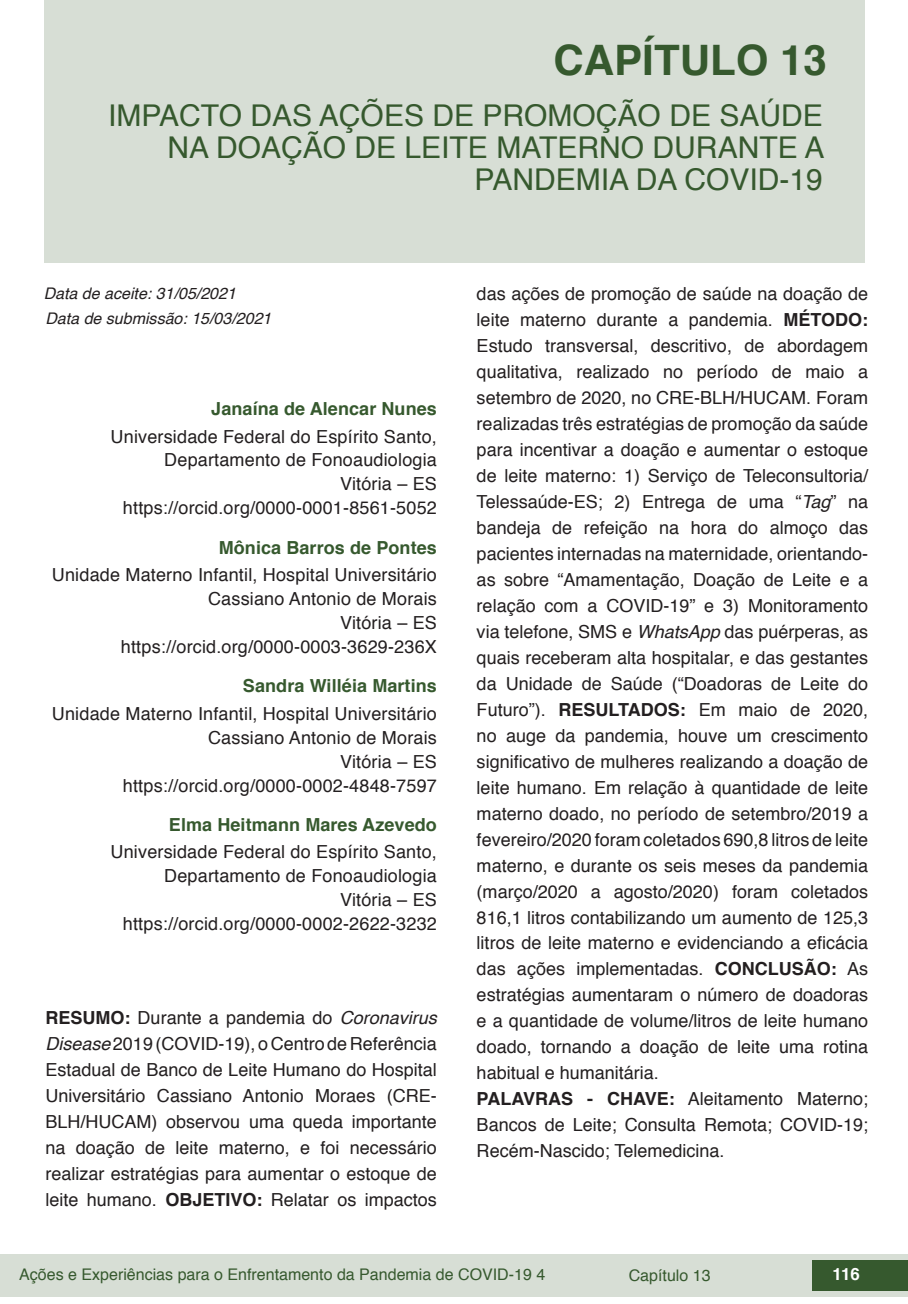
<style>
.page{position:relative;width:908px;height:1304px;background:#fff}
.page>*{position:absolute;margin:0;border:0;box-sizing:border-box;transform-origin:0 0}
.t1{font:700 42px "Helvetica";color:#36592e}
.t2{font:30px/32px "Helvetica";color:#36592e;text-align:right}
.t3{font:18px/26px "Helvetica";color:#231f20;text-align:right}
.t4{font:700 18px "Helvetica";letter-spacing:.005em;color:#36592e}
.t5{font:700 16.8px "Helvetica";color:#fff}
.t6{font:16px "Helvetica";color:#36592e}
.t7{font:italic 16px "Helvetica";color:#231f20}
.s1{font-weight:700}
.s2{font-style:italic}
</style>
<div class="page">
<div style="left:0;top:1254px;width:906px;height:43px;background:#d7ded5"></div>
<div style="left:812px;top:1261px;width:95px;height:30px;background:#36592e"></div>
<div style="left:44px;top:0;width:819px;height:263px;background:#d7ded5"></div>
<h1 class="t1" style="left:553px;top:26px;width:275px">CAPÍTULO 13</h1>
<h2 class="t2" style="left:108px;top:101px;width:717px">IMPACTO DAS AÇÕES DE PROMOÇÃO DE SAÚDE<br>NA DOAÇÃO DE LEITE MATERNO DURANTE A<br>PANDEMIA DA COVID-19</h2>
<p class="t7" style="left:44px;top:280px;width:194px">Data de aceite: 31/05/2021</p>
<p class="t7" style="left:45px;top:306px;width:227px">Data de submissão: 15/03/2021</p>
<p class="t4" style="left:211px;top:394px;width:227px">Janaína de Alencar Nunes</p>
<p class="t3" style="left:111px;top:425px;width:328px;line-height:24px">Universidade Federal do Espírito Santo,<br>Departamento de Fonoaudiologia<br>Vitória – ES https://orcid.org/0000-0001-8561-5052</p>
<p class="t4" style="left:218px;top:533px;width:220px">Mônica Barros de Pontes</p>
<p class="t3" style="left:52px;top:563px;width:386px;line-height:24px">Unidade Materno Infantil, Hospital Universitário Cassiano Antonio de Morais<br>Vitória – ES https://orcid.org/0000-0003-3629-236X</p>
<p class="t4" style="left:243px;top:672px;width:195px">Sandra Willéia Martins</p>
<p class="t3" style="left:52px;top:702px;width:386px;line-height:24px">Unidade Materno Infantil, Hospital Universitário Cassiano Antonio de Morais<br>Vitória – ES https://orcid.org/0000-0002-4848-7597</p>
<p class="t4" style="left:169px;top:810px;width:269px">Elma Heitmann Mares Azevedo</p>
<p class="t3" style="left:110px;top:841px;width:328px;line-height:24px">Universidade Federal do Espírito Santo,<br>Departamento de Fonoaudiologia<br>Vitória – ES https://orcid.org/0000-0002-2622-3232</p>
<p class="t3" style="left:45px;top:1006px;width:393px;text-align:justify"><span class="s1">RESUMO:</span> Durante a pandemia do <span class="s2">Coronavirus Disease</span> 2019 (COVID-19), o Centro de Referência Estadual de Banco de Leite Humano do Hospital Universitário Cassiano Antonio Moraes (CRE-BLH/HUCAM) observou uma queda importante na doação de leite materno, e foi necessário realizar estratégias para aumentar o estoque de leite humano. <span class="s1">OBJETIVO:</span> Relatar os impactos</p>
<p class="t3" style="left:476px;top:281px;width:393px;text-align:left">das ações de promoção de saúde na doação de leite materno durante a pandemia. <span class="s1">MÉTODO:<br></span>Estudo transversal, descritivo, de abordagem qualitativa, realizado no período de maio a setembro de 2020, no CRE-BLH/HUCAM. Foram realizadas três estratégias de promoção da saúde para incentivar a doação e aumentar o estoque de leite materno: 1) Serviço de Teleconsultoria/ Telessaúde-ES; 2) Entrega de uma “<span class="s2">Tag</span>” na bandeja de refeição na hora do almoço das pacientes internadas na maternidade, orientando&shy;as sobre “Amamentação, Doação de Leite e a relação com a COVID-19” e 3) Monitoramento via telefone, SMS e <span class="s2">WhatsApp</span> das puérperas, as quais receberam alta hospitalar, e das gestantes da Unidade de Saúde (“Doadoras de Leite do Futuro”). <span class="s1">RESULTADOS:</span> Em maio de 2020, no auge da pandemia, houve um crescimento significativo de mulheres realizando a doação de leite humano. Em relação à quantidade de leite materno doado, no período de setembro/2019 a fevereiro/2020 foram coletados 690,8 litros de leite materno, e durante os seis meses da pandemia (março/2020 a agosto/2020) foram coletados 816,1 litros contabilizando um aumento de 125,3 litros de leite materno e evidenciando a eficácia das ações implementadas. <span class="s1">CONCLUSÃO:</span> As estratégias aumentaram o número de doadoras e a quantidade de volume/litros de leite humano doado, tornando a doação de leite uma rotina habitual e humanitária.<br><span class="s1">PALAVRAS - CHAVE:</span> Aleitamento Materno; Bancos de Leite; Consulta Remota; COVID-19; Recém-Nascido; Telemedicina.</p>
<p class="t6" style="left:19px;top:1262px;width:527px">Ações e Experiências para o Enfrentamento da Pandemia de COVID-19 4</p>
<p class="t6" style="left:628px;top:1263px;width:83px">Capítulo 13</p>
<p class="t5" style="left:832px;top:1261px;width:29px">116</p>
</div>
